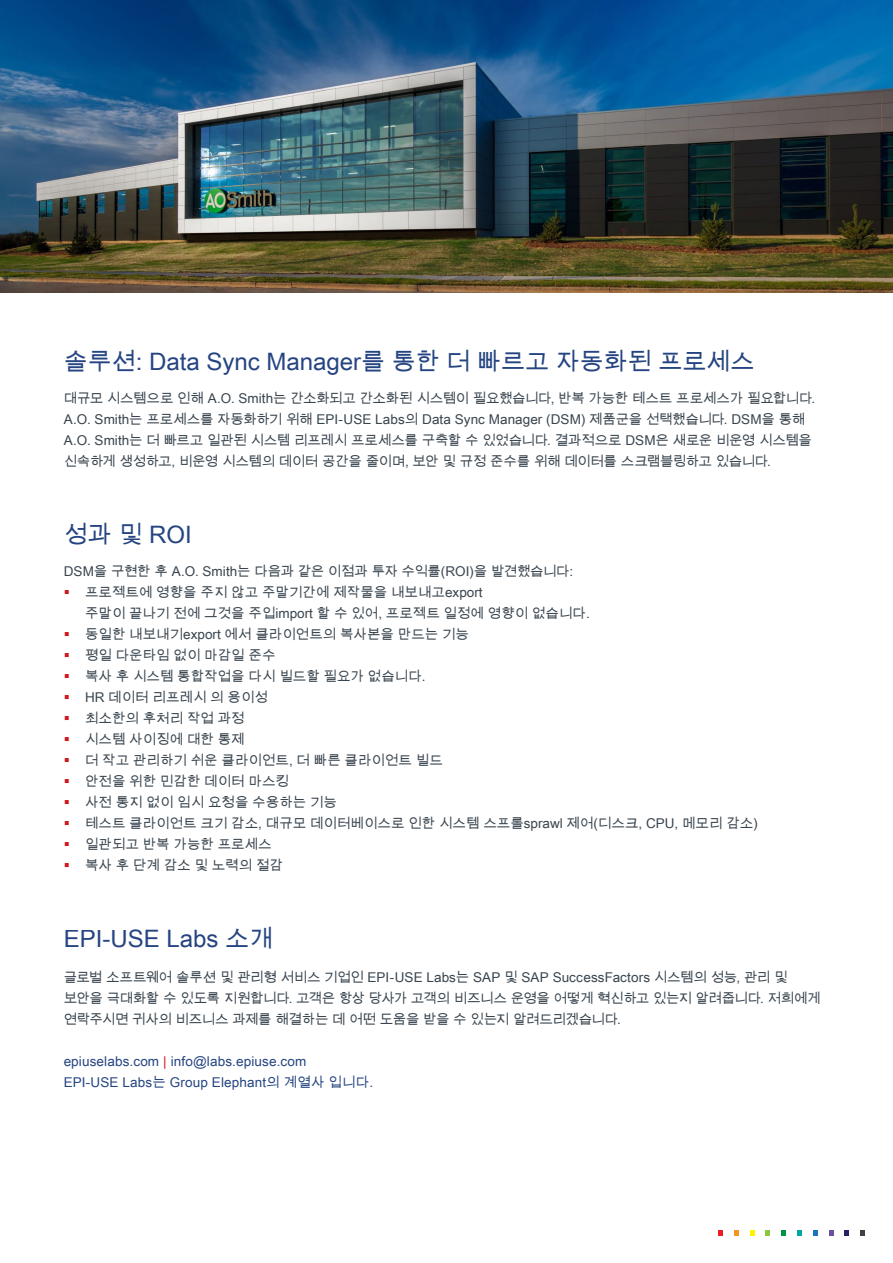
<style>
.page{position:relative;width:893px;height:1263px;background:#fff}
.page>*{position:absolute;margin:0;border:0;box-sizing:border-box;transform-origin:0 0}
.t1{font:24px "Arial Unicode MS";color:#254481}
.t2{font:13.5px/21px "Arial Unicode MS";color:#38444e}
.t3{font:13.5px/21px "Arial Unicode MS";letter-spacing:-.02em;color:#38444e}
.t4{font:13.5px/21px "Arial Unicode MS";letter-spacing:-.025em;color:#38444e}
.t5{font:13.5px/21px "Arial Unicode MS";letter-spacing:.01em;color:#254481}
.s1{color:#ce171e}
</style>
<div class="page">
<svg style="left:718px;top:1230px;width:5px;height:5px"></svg>
<svg style="left:734px;top:1230px;width:5px;height:5px"></svg>
<svg style="left:750px;top:1230px;width:5px;height:5px"></svg>
<svg style="left:765px;top:1230px;width:5px;height:5px"></svg>
<svg style="left:781px;top:1230px;width:5px;height:5px"></svg>
<svg style="left:797px;top:1230px;width:5px;height:5px"></svg>
<svg style="left:813px;top:1230px;width:5px;height:5px"></svg>
<svg style="left:829px;top:1230px;width:4px;height:5px"></svg>
<svg style="left:844px;top:1230px;width:5px;height:5px"></svg>
<svg style="left:860px;top:1230px;width:5px;height:5px"></svg>
<img style="left:0;top:0;width:893px;height:293px">
<h1 class="t1" style="left:64px;top:344px;width:692px">솔루션: Data Sync Manager를 통한 더 빠르고 자동화된 프로세스</h1>
<p class="t3" style="left:64px;top:387px;width:753px">대규모 시스템으로 인해 A.O. Smith는 간소화되고 간소화된 시스템이 필요했습니다, 반복 가능한 테스트 프로세스가 필요합니다.<br>A.O. Smith는 프로세스를 자동화하기 위해 EPI-USE Labs의 Data Sync Manager (DSM) 제품군을 선택했습니다. DSM을 통해 A.O. Smith는 더 빠르고 일관된 시스템 리프레시 프로세스를 구축할 수 있었습니다. 결과적으로 DSM은 새로운 비운영 시스템을 신속하게 생성하고, 비운영 시스템의 데이터 공간을 줄이며, 보안 및 규정 준수를 위해 데이터를 스크램블링하고 있습니다.</p>
<h1 class="t1" style="left:64px;top:517px;width:130px">성과 및 ROI</h1>
<p class="t3" style="left:64px;top:560px;width:511px">DSM을 구현한 후 A.O. Smith는 다음과 같은 이점과 투자 수익률(ROI)을 발견했습니다:</p>
<p class="t2" style="left:85px;top:581px;width:506px;text-indent:-21px"><span class="s1">▪</span> 프로젝트에 영향을 주지 않고 주말기간에 제작물을 내보내고export<br>주말이 끝나기 전에 그것을 주입import 할 수 있어, 프로젝트 일정에 영향이 없습니다.</p>
<p class="t2" style="left:64px;top:623px;width:407px"><span class="s1">▪</span> 동일한 내보내기export 에서 클라이언트의 복사본을 만드는 기능</p>
<p class="t2" style="left:64px;top:644px;width:213px"><span class="s1">▪</span> 평일 다운타임 없이 마감일 준수</p>
<p class="t2" style="left:64px;top:665px;width:363px"><span class="s1">▪</span> 복사 후 시스템 통합작업을 다시 빌드할 필요가 없습니다.</p>
<p class="t2" style="left:64px;top:686px;width:206px"><span class="s1">▪</span> HR 데이터 리프레시 의 용이성</p>
<p class="t2" style="left:64px;top:707px;width:183px"><span class="s1">▪</span> 최소한의 후처리 작업 과정</p>
<p class="t2" style="left:64px;top:728px;width:183px"><span class="s1">▪</span> 시스템 사이징에 대한 통제</p>
<p class="t2" style="left:64px;top:749px;width:381px"><span class="s1">▪</span> 더 작고 관리하기 쉬운 클라이언트, 더 빠른 클라이언트 빌드</p>
<p class="t2" style="left:64px;top:770px;width:227px"><span class="s1">▪</span> 안전을 위한 민감한 데이터 마스킹</p>
<p class="t2" style="left:64px;top:791px;width:275px"><span class="s1">▪</span> 사전 통지 없이 임시 요청을 수용하는 기능</p>
<p class="t2" style="left:64px;top:812px;width:696px"><span class="s1">▪</span> 테스트 클라이언트 크기 감소, 대규모 데이터베이스로 인한 시스템 스프롤sprawl 제어(디스크, CPU, 메모리 감소)</p>
<p class="t2" style="left:64px;top:833px;width:210px"><span class="s1">▪</span> 일관되고 반복 가능한 프로세스</p>
<p class="t2" style="left:64px;top:854px;width:221px"><span class="s1">▪</span> 복사 후 단계 감소 및 노력의 절감</p>
<h1 class="t1" style="left:64px;top:921px;width:211px">EPI-USE Labs 소개</h1>
<p class="t4" style="left:64px;top:966px;width:758px">글로벌 소프트웨어 솔루션 및 관리형 서비스 기업인 EPI-USE Labs는 SAP 및 SAP SuccessFactors 시스템의 성능, 관리 및 보안을 극대화할 수 있도록 지원합니다. 고객은 항상 당사가 고객의 비즈니스 운영을 어떻게 혁신하고 있는지 알려줍니다. 저희에게 연락주시면 귀사의 비즈니스 과제를 해결하는 데 어떤 도움을 받을 수 있는지 알려드리겠습니다.</p>
<p class="t5" style="left:64px;top:1050px;width:311px">epiuselabs.com <span class="s1">|</span> info@labs.epiuse.com<br>EPI-USE Labs는 Group Elephant의 계열사 입니다.</p>
</div>
